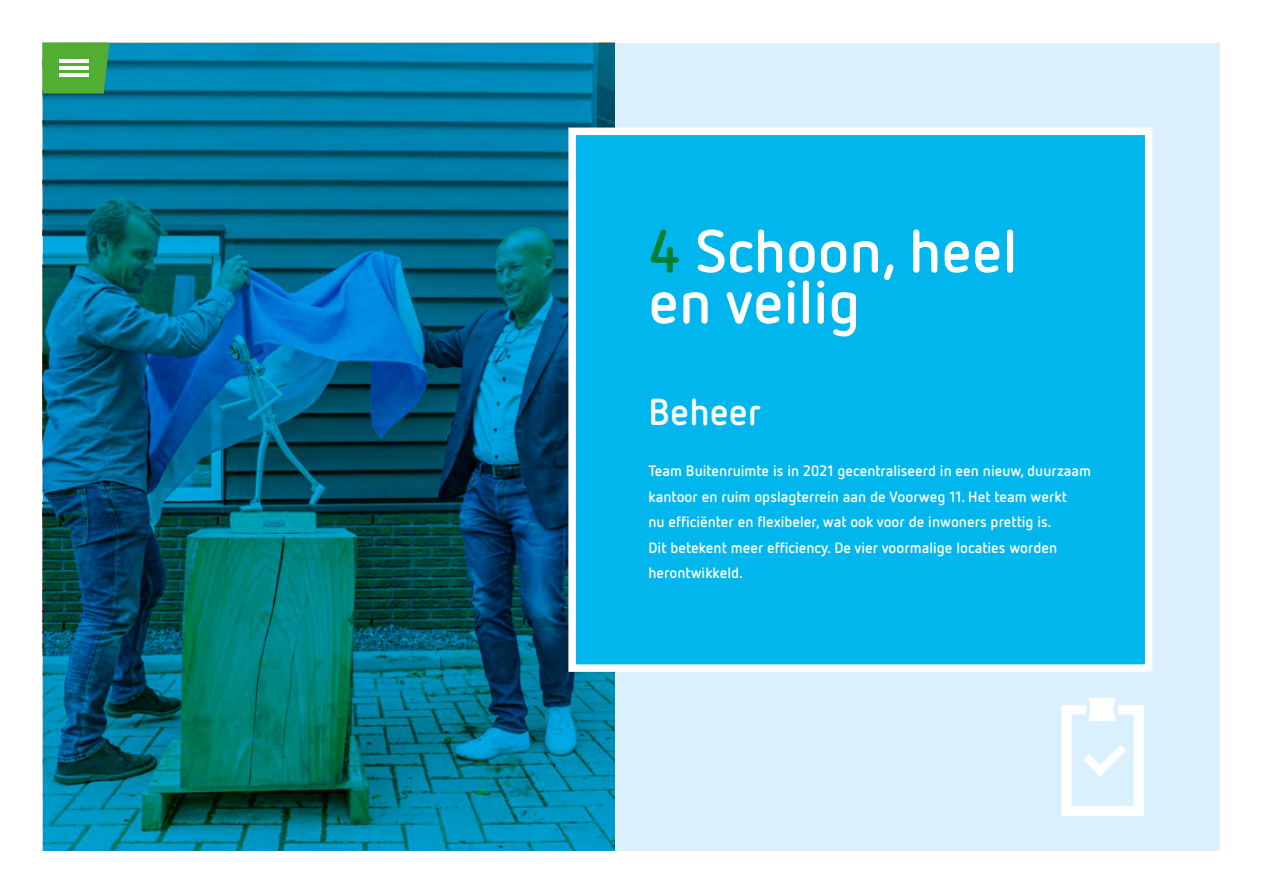
<style>
.page{position:relative;width:1263px;height:893px;background:#fff}
.page>*{position:absolute;margin:0;border:0;box-sizing:border-box;transform-origin:0 0}
.t1{font:700 60px/51px "Netto OT";color:#fff}
.t2{font:700 37.5px "Netto OT";color:#fff}
.t3{font:700 15px/25.5px "Netto OT";color:#fff}
.s1{color:#007f33}
</style>
<div class="page">
<div style="left:43px;top:43px;width:1177px;height:807px;background:#dbf0fd"></div>
<img style="left:43px;top:43px;width:571px;height:807px">
<div style="left:568px;top:128px;width:584px;height:544px;background:#00b6ed;border:8px solid #fff"></div>
<svg style="left:1061px;top:698px;width:83px;height:118px"></svg>
<svg style="left:43px;top:43px;width:66px;height:51px"></svg>
<hr style="left:60px;top:59px;width:29px;height:4px;background:#fff">
<hr style="left:60px;top:66px;width:29px;height:4px;background:#fff">
<hr style="left:60px;top:73px;width:29px;height:4px;background:#fff">
<h1 class="t1" style="left:648px;top:224px;width:370px"><span class="s1">4</span> Schoon, heel en veilig</h1>
<h2 class="t2" style="left:648px;top:388px;width:114px">Beheer</h2>
<p class="t3" style="left:648px;top:458px;width:444px">Team Buitenruimte is in 2021 gecentraliseerd in een nieuw, duurzaam kantoor en ruim opslagterrein aan de Voorweg 11. Het team werkt<br>nu efficiënter en flexibeler, wat ook voor de inwoners prettig is.<br>Dit betekent meer efficiency. De vier voormalige locaties worden herontwikkeld.</p>
</div>
